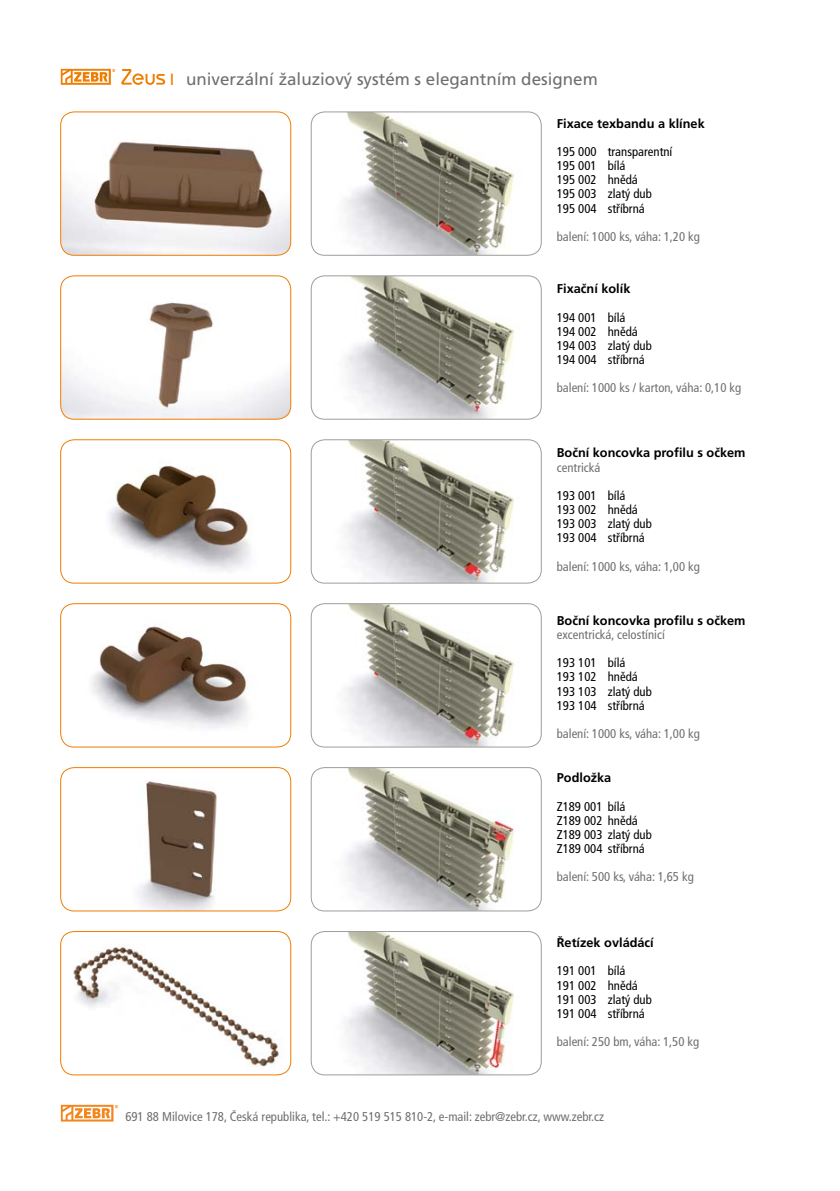
<style>
.page{position:relative;width:840px;height:1191px;background:#fff}
.page>*{position:absolute;margin:0;border:0;box-sizing:border-box;transform-origin:0 0}
.t1{font:17px "Frutiger CE";color:#706f6f}
.t2{font:16.2px "Frutiger CE";color:#ef7d00}
.t3{font:condensed 12.8px/14.2px "Frutiger CE";color:#000}
.t4{font:condensed 12.8px "Frutiger CE";color:#706f6f}
.t5{font:700 12.8px "Frutiger CE";color:#000}
</style>
<div class="page">
<svg style="left:61px;top:1104px;width:57px;height:17px"></svg>
<svg style="left:61px;top:69px;width:54px;height:16px"></svg>
<svg style="left:121px;top:69px;width:44px;height:16px"></svg>
<img style="left:62px;top:113px;width:228px;height:141px">
<div style="left:60px;top:111px;width:231px;height:145px;border:1px solid #ef7d00;border-radius:14px"></div>
<img style="left:62px;top:277px;width:228px;height:141px">
<div style="left:60px;top:275px;width:231px;height:145px;border:1px solid #ef7d00;border-radius:14px"></div>
<img style="left:65px;top:441px;width:188px;height:142px">
<div style="left:60px;top:439px;width:231px;height:144px;border:1px solid #ef7d00;border-radius:14px"></div>
<img style="left:92px;top:603px;width:198px;height:144px">
<div style="left:60px;top:603px;width:231px;height:144px;border:1px solid #ef7d00;border-radius:14px"></div>
<img style="left:312px;top:112px;width:229px;height:142px">
<div style="left:310px;top:111px;width:231px;height:145px;border:1px solid #9d9d9c;border-radius:14px"></div>
<img style="left:312px;top:276px;width:229px;height:142px">
<div style="left:310px;top:275px;width:231px;height:145px;border:1px solid #9d9d9c;border-radius:14px"></div>
<img style="left:312px;top:440px;width:229px;height:143px">
<div style="left:310px;top:439px;width:231px;height:144px;border:1px solid #9d9d9c;border-radius:14px"></div>
<img style="left:312px;top:603px;width:229px;height:144px">
<div style="left:310px;top:603px;width:231px;height:144px;border:1px solid #9d9d9c;border-radius:14px"></div>
<img style="left:65px;top:767px;width:225px;height:144px">
<div style="left:60px;top:767px;width:231px;height:144px;border:1px solid #ef7d00;border-radius:14px"></div>
<img style="left:312px;top:767px;width:229px;height:144px">
<div style="left:310px;top:767px;width:231px;height:144px;border:1px solid #9d9d9c;border-radius:14px"></div>
<img style="left:62px;top:931px;width:228px;height:143px">
<div style="left:60px;top:931px;width:231px;height:144px;border:1px solid #ef7d00;border-radius:14px"></div>
<img style="left:312px;top:931px;width:229px;height:143px">
<div style="left:310px;top:931px;width:231px;height:144px;border:1px solid #9d9d9c;border-radius:14px"></div>
<p class="t2" style="left:170px;top:70px;width:6px">I</p>
<h1 class="t1" style="left:186px;top:70px;width:413px">univerzální žaluziový systém s elegantním designem</h1>
<p class="t5" style="left:556px;top:116px;width:149px">Fixace texbandu a klínek</p>
<p class="t3" style="left:556px;top:145px;width:117px">195 000 transparentní<br>195 001 bílá<br>195 002 hnědá<br>195 003 zlatý dub<br>195 004 stříbrná</p>
<p class="t4" style="left:556px;top:229px;width:145px">balení: 1000 ks, váha: 1,20 kg</p>
<p class="t5" style="left:556px;top:282px;width:75px">Fixační kolík</p>
<p class="t3" style="left:556px;top:310px;width:96px">194 001 bílá<br>194 002 hnědá<br>194 003 zlatý dub<br>194 004 stříbrná</p>
<p class="t4" style="left:556px;top:381px;width:186px">balení: 1000 ks / karton, váha: 0,10 kg</p>
<p class="t5" style="left:556px;top:446px;width:190px">Boční koncovka profilu s očkem</p>
<p class="t4" style="left:556px;top:460px;width:45px">centrická</p>
<p class="t3" style="left:556px;top:488px;width:96px">193 001 bílá<br>193 002 hnědá<br>193 003 zlatý dub<br>193 004 stříbrná</p>
<p class="t4" style="left:556px;top:559px;width:145px">balení: 1000 ks, váha: 1,00 kg</p>
<p class="t5" style="left:556px;top:613px;width:190px">Boční koncovka profilu s očkem</p>
<p class="t4" style="left:556px;top:627px;width:109px">excentrická, celostínicí</p>
<p class="t3" style="left:556px;top:656px;width:96px">193 101 bílá<br>193 102 hnědá<br>193 103 zlatý dub<br>193 104 stříbrná</p>
<p class="t4" style="left:556px;top:726px;width:145px">balení: 1000 ks, váha: 1,00 kg</p>
<p class="t5" style="left:556px;top:770px;width:56px">Podložka</p>
<p class="t3" style="left:556px;top:799px;width:96px">Z189 001 bílá<br>Z189 002 hnědá<br>Z189 003 zlatý dub<br>Z189 004 stříbrná</p>
<p class="t4" style="left:556px;top:869px;width:138px">balení: 500 ks, váha: 1,65 kg</p>
<p class="t5" style="left:556px;top:935px;width:98px">Řetízek ovládácí</p>
<p class="t3" style="left:556px;top:964px;width:96px">191 001 bílá<br>191 002 hnědá<br>191 003 zlatý dub<br>191 004 stříbrná</p>
<p class="t4" style="left:556px;top:1034px;width:144px">balení: 250 bm, váha: 1,50 kg</p>
<p class="t4" style="left:125px;top:1109px;width:480px">691 88 Milovice 178, Česká republika, tel.: +420 519 515 810-2, e-mail: zebr@zebr.cz, www.zebr.cz</p>
</div>
